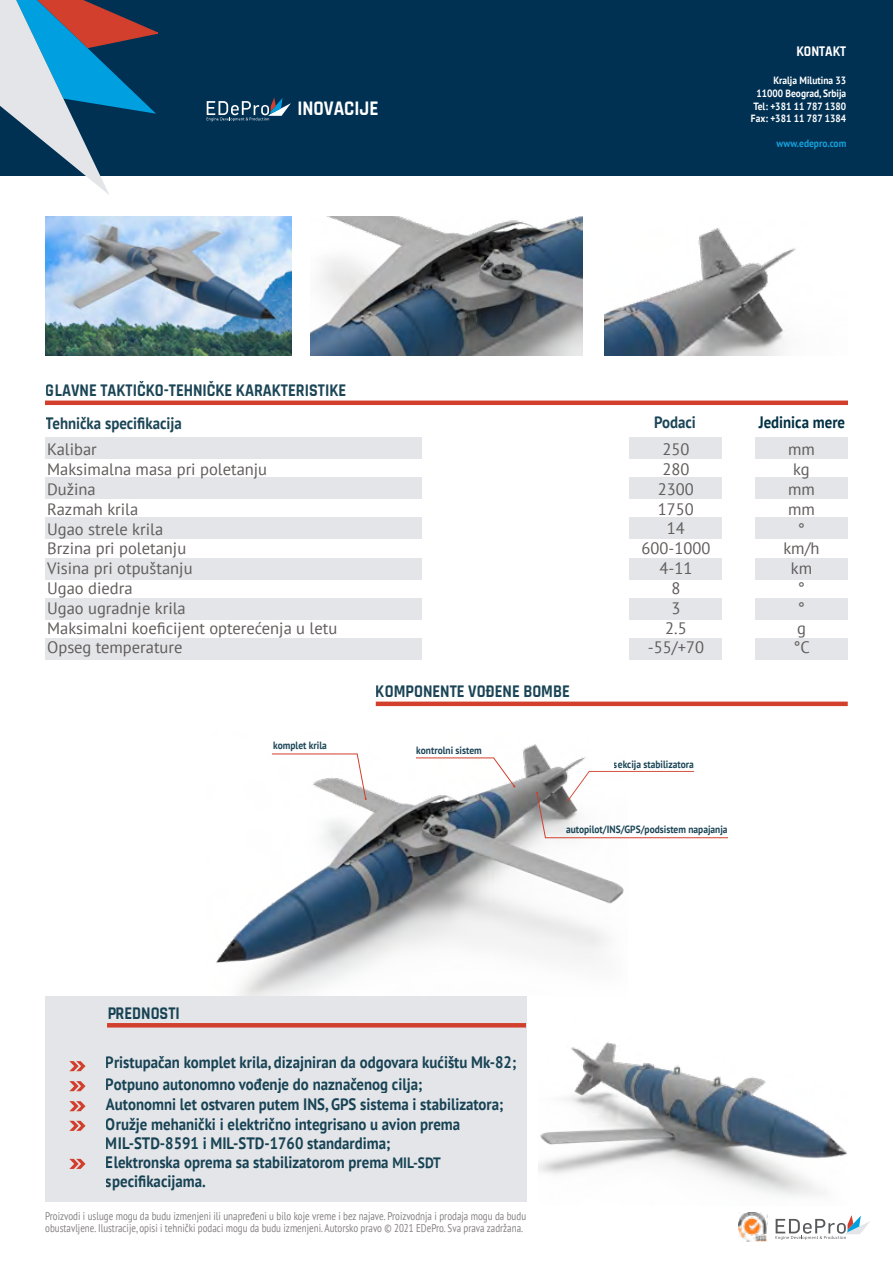
<style>
.page{position:relative;width:893px;height:1263px;background:#fff}
.page>*{position:absolute;margin:0;border:0;box-sizing:border-box;transform-origin:0 0}
.t1{font:700 21px "Rajdhani";color:#fff;scale:.9 1}
.t2{font:700 18px "Rajdhani";color:#003043;scale:.9 1}
.t3{font:700 16.5px/20.2px "PT Sans";color:#003043;scale:.9 1}
.t4{font:16.5px/19.8px "PT Sans";color:#615c5c;text-align:center}
.t5{font:700 15px "Rajdhani";color:#fff;scale:.9 1}
.t6{font:11.25px/12.8px "PT Sans";color:#615b5c;scale:.8 1}
.t7{font:700 10.5px "PT Sans";color:#003043;scale:.9 1}
.t8{font:700 10.5px/12.6px "PT Sans";color:#fff;text-align:right;scale:.9 1}
.t9{font:700 10.5px "PT Sans";color:#16a0db;scale:.9 1}
.s1{font-size:15px}
</style>
<div class="page">
<img style="left:604px;top:228px;width:192px;height:127px">
<img style="left:216px;top:744px;width:412px;height:251px">
<img style="left:310px;top:216px;width:272px;height:139px">
<img style="left:46px;top:216px;width:246px;height:139px">
<hr style="left:45px;top:401px;width:803px;height:4px;background:#d23f2c">
<hr style="left:376px;top:702px;width:472px;height:4px;background:#d23f2c">
<div style="left:45px;top:996px;width:481px;height:205px;background:#e3e5e8"></div>
<svg style="left:69px;top:1081px;width:17px;height:10px"></svg>
<svg style="left:69px;top:1101px;width:17px;height:10px"></svg>
<svg style="left:69px;top:1121px;width:17px;height:10px"></svg>
<svg style="left:69px;top:1159px;width:17px;height:10px"></svg>
<svg style="left:69px;top:1061px;width:17px;height:10px"></svg>
<hr style="left:107px;top:1023px;width:419px;height:4px;background:#d23f2c">
<svg style="left:272px;top:753px;width:105px;height:47px"></svg>
<img style="left:538px;top:1041px;width:309px;height:155px">
<svg style="left:525px;top:771px;width:202px;height:67px"></svg>
<div style="left:46px;top:437px;width:376px;height:21px;background:#e3e5e8"></div>
<div style="left:755px;top:437px;width:93px;height:21px;background:#e3e5e8"></div>
<div style="left:630px;top:437px;width:92px;height:21px;background:#e3e5e8"></div>
<div style="left:46px;top:477px;width:376px;height:21px;background:#e3e5e8"></div>
<div style="left:755px;top:477px;width:93px;height:21px;background:#e3e5e8"></div>
<div style="left:630px;top:477px;width:92px;height:21px;background:#e3e5e8"></div>
<div style="left:46px;top:518px;width:376px;height:21px;background:#e3e5e8"></div>
<div style="left:755px;top:518px;width:93px;height:21px;background:#e3e5e8"></div>
<div style="left:630px;top:518px;width:92px;height:21px;background:#e3e5e8"></div>
<div style="left:46px;top:558px;width:376px;height:21px;background:#e3e5e8"></div>
<div style="left:755px;top:558px;width:93px;height:21px;background:#e3e5e8"></div>
<div style="left:630px;top:558px;width:92px;height:21px;background:#e3e5e8"></div>
<div style="left:46px;top:598px;width:376px;height:22px;background:#e3e5e8"></div>
<div style="left:755px;top:598px;width:93px;height:22px;background:#e3e5e8"></div>
<div style="left:630px;top:598px;width:92px;height:22px;background:#e3e5e8"></div>
<div style="left:46px;top:639px;width:376px;height:21px;background:#e3e5e8"></div>
<div style="left:755px;top:639px;width:93px;height:21px;background:#e3e5e8"></div>
<div style="left:630px;top:639px;width:92px;height:21px;background:#e3e5e8"></div>
<div style="left:0;top:0;width:893px;height:175px;background:#003153"></div>
<svg style="left:0;top:0;width:162px;height:195px"></svg>
<svg style="left:207px;top:97px;width:84px;height:24px"></svg>
<img style="left:738px;top:1213px;width:30px;height:28px">
<svg style="left:776px;top:1216px;width:94px;height:24px"></svg>
<svg style="left:417px;top:758px;width:98px;height:29px"></svg>
<p class="t1" style="left:297px;top:95px;width:92px">INOVACIJE</p>
<p class="t2" style="left:46px;top:379px;width:335px">GLAVNE TAKTIČKO-TEHNIČKE KARAKTERISTIKE</p>
<p class="t3" style="left:46px;top:412px;width:153px">Tehnička specifikacija</p>
<p class="t5" style="left:796px;top:42px;width:57px">KONTAKT</p>
<p class="t8" style="left:751px;top:74px;width:107px">Kralja Milutina 33<br>11000 Beograd, Srbija<br>Tel: +381 11 787 1380<br>Fax: +381 11 787 1384</p>
<p class="t9" style="left:777px;top:137px;width:79px">www.edepro.com</p>
<p class="t3" style="left:654px;top:412px;width:48px">Podaci</p>
<p class="t3" style="left:759px;top:412px;width:97px">Jedinica mere</p>
<p class="t4" style="left:47px;top:439px;width:292px;text-align:left">Kalibar<br>Maksimalna masa pri poletanju<br>Dužina<br>Razmah krila<br>Ugao strele krila<br>Brzina pri poletanju<br>Visina pri otpuštanju<br>Ugao diedra<br>Ugao ugradnje krila<br>Maksimalni koeficijent opterećenja u letu<br>Opseg temperature</p>
<p class="t4" style="left:641px;top:439px;width:70px">250<br>280<br>2300<br>1750<br>14<br>600-1000<br>4-11<br>8<br>3<br>2.5 -55/+70</p>
<p class="t4" style="left:783px;top:439px;width:38px">mm kg mm mm ° km/h km<br>°<br>°<br>g<br>°C</p>
<p class="t2" style="left:107px;top:1002px;width:82px">PREDNOSTI</p>
<p class="t7" style="left:273px;top:739px;width:61px">komplet krila</p>
<p class="t2" style="left:376px;top:681px;width:217px">KOMPONENTE VOĐENE BOMBE</p>
<p class="t7" style="left:416px;top:743px;width:74px">kontrolni sistem</p>
<p class="t7" style="left:614px;top:757px;width:90px">sekcija stabilizatora</p>
<p class="t7" style="left:566px;top:822px;width:181px">autopilot/INS/GPS/podsistem napajanja</p>
<p class="t3" style="left:106px;top:1052px;width:457px">Pristupačan komplet krila, dizajniran da odgovara kućištu Mk-82; Potpuno autonomno vođenje do naznačenog cilja;<br>Autonomni let ostvaren putem INS, GPS sistema i stabilizatora; Oružje mehanički i električno integrisano u avion prema MIL-STD-8591 i MIL-STD-1760 standardima;</p>
<p class="t3" style="left:106px;top:1151px;width:374px;line-height:19.8px">Elektronska oprema sa stabilizatorom prema <span class="s1">MIL-SDT </span>specifikacijama.</p>
<p class="t6" style="left:45px;top:1209px;width:603px">Proizvodi i usluge mogu da budu izmenjeni ili unapređeni u bilo koje vreme i bez najave. Proizvodnja i prodaja mogu da budu obustavljene. Ilustracije, opisi i tehnički podaci mogu da budu izmenjeni. Autorsko pravo © 2021 EDePro. Sva prava zadržana.</p>
</div>
